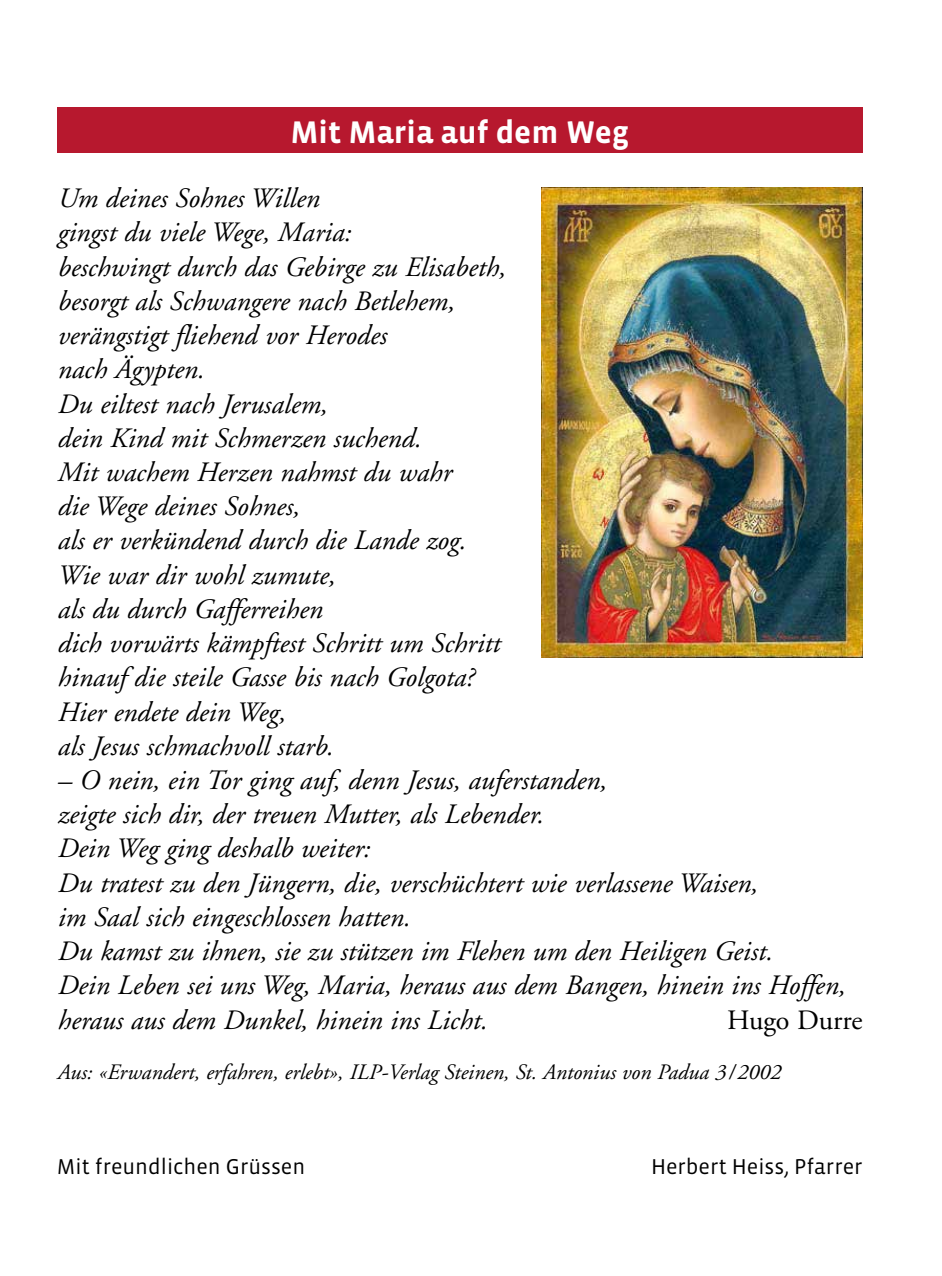
<style>
.page{position:relative;width:942px;height:1276px;background:#fff}
.page>*{position:absolute;margin:0;border:0;box-sizing:border-box;transform-origin:0 0}
.t1{font:700 32px "Vista Sans";color:#fff}
.t2{font:italic 28px/34.2px "Adobe Garamond";color:#000}
.t3{font:28px "Adobe Garamond";color:#000}
.t4{font:italic 22px "Adobe Garamond";color:#000}
.t5{font:22px "Vista Sans";color:#000}
</style>
<div class="page">
<div style="left:57px;top:108px;width:805px;height:45px;background:#b7182e"></div>
<img style="left:541px;top:187px;width:321px;height:470px">
<p class="t1" style="left:290px;top:116px;width:340px">Mit Maria auf dem Weg</p>
<p class="t2" style="left:57px;top:182px;width:449px">Um deines Sohnes Willen<br>gingst du viele Wege, Maria:<br>beschwingt durch das Gebirge zu Elisabeth, besorgt als Schwangere nach Betlehem, verängstigt fliehend vor Herodes<br>nach Ägypten.<br>Du eiltest nach Jerusalem,<br>dein Kind mit Schmerzen suchend.<br>Mit wachem Herzen nahmst du wahr<br>die Wege deines Sohnes,<br>als er verkündend durch die Lande zog.<br>Wie war dir wohl zumute,<br>als du durch Gafferreihen<br>dich vorwärts kämpftest Schritt um Schritt hinauf die steile Gasse bis nach Golgota?<br>Hier endete dein Weg,<br>als Jesus schmachvoll starb.</p>
<p class="t2" style="left:57px;top:764px;width:789px">– O nein, ein Tor ging auf, denn Jesus, auferstanden,<br>zeigte sich dir, der treuen Mutter, als Lebender.<br>Dein Weg ging deshalb weiter:<br>Du tratest zu den Jüngern, die, verschüchtert wie verlassene Waisen,<br>im Saal sich eingeschlossen hatten.<br>Du kamst zu ihnen, sie zu stützen im Flehen um den Heiligen Geist.<br>Dein Leben sei uns Weg, Maria, heraus aus dem Bangen, hinein ins Hoffen, heraus aus dem Dunkel, hinein ins Licht.</p>
<p class="t3" style="left:727px;top:1004px;width:137px">Hugo Durre</p>
<p class="t4" style="left:57px;top:1060px;width:725px">Aus: «Erwandert, erfahren, erlebt», ILP-Verlag Steinen, St. Antonius von Padua 3/ 2002</p>
<p class="t5" style="left:57px;top:1155px;width:250px">Mit freundlichen Grüssen</p>
<p class="t5" style="left:650px;top:1155px;width:213px">Herbert Heiss, Pfarrer</p>
</div>
